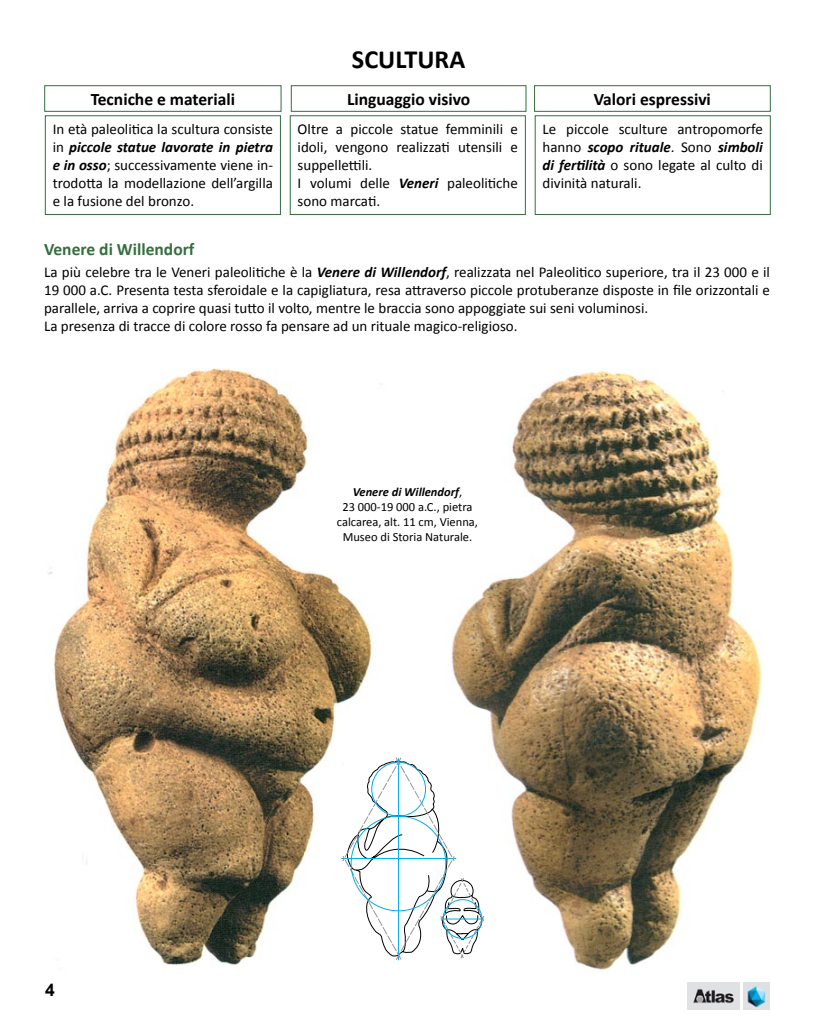
<style>
.page{position:relative;width:815px;height:1028px;background:#fff}
.page>*{position:absolute;margin:0;border:0;box-sizing:border-box;transform-origin:0 0}
.t1{font:700 26.25px "Calibri";color:#000}
.t2{font:700 17.5px "Calibri";color:#000}
.t3{font:700 17.5px "Calibri";color:#356e3d}
.t4{font:700 17.5px "Arial";color:#000}
.t5{font:15px/18px "Calibri";color:#000;text-align:justify}
.t6{font:12.5px/15px "Calibri";color:#000;text-align:center}
.s1{font-weight:700;font-style:italic}
</style>
<div class="page">
<img style="left:687px;top:983px;width:53px;height:26px">
<img style="left:744px;top:983px;width:26px;height:26px">
<div style="left:44px;top:85px;width:237px;height:27px;border:1px solid #356e3d"></div>
<div style="left:291px;top:85px;width:235px;height:27px;border:1px solid #356e3d"></div>
<div style="left:534px;top:85px;width:237px;height:27px;border:1px solid #356e3d"></div>
<div style="left:45px;top:115px;width:236px;height:100px;border:1px solid #356e3d"></div>
<div style="left:290px;top:115px;width:236px;height:100px;border:1px solid #356e3d"></div>
<div style="left:535px;top:115px;width:236px;height:100px;border:1px solid #356e3d"></div>
<img style="left:47px;top:369px;width:326px;height:596px">
<img style="left:451px;top:369px;width:311px;height:601px">
<hr style="left:341px;top:858px;width:115px;height:1px;background:#00aeef">
<svg style="left:342px;top:757px;width:142px;height:203px"></svg>
<div style="left:443px;top:899px;width:39px;height:39px;border:1px solid #00aeef;border-radius:50%"></div>
<h1 class="t1" style="left:352px;top:43px;width:115px">SCULTURA</h1>
<p class="t2" style="left:91px;top:88px;width:146px">Tecniche e materiali</p>
<p class="t2" style="left:347px;top:88px;width:125px">Linguaggio visivo</p>
<p class="t2" style="left:594px;top:88px;width:119px">Valori espressivi</p>
<p class="t5" style="left:53px;top:120px;width:222px">In età paleolitica la scultura consiste in <span class="s1">piccole statue lavorate in pietra e in osso</span>; successivamente viene in&shy;trodotta la modellazione dell’argilla e la fusione del bronzo.</p>
<p class="t5" style="left:298px;top:120px;width:222px;text-align:left">Oltre a piccole statue femminili e idoli, vengono realizzati utensili e suppellettili.<br>I volumi delle <span class="s1">Veneri</span> paleolitiche sono marcati.</p>
<p class="t5" style="left:543px;top:120px;width:222px">Le piccole sculture antropomorfe hanno <span class="s1">scopo rituale</span>. Sono <span class="s1">simboli di fertilità</span> o sono legate al culto di divinità naturali.</p>
<p class="t3" style="left:44px;top:238px;width:152px">Venere di Willendorf</p>
<p class="t5" style="left:44px;top:263px;width:727px;text-align:left">La più celebre tra le Veneri paleolitiche è la <span class="s1">Venere di Willendorf</span>, realizzata nel Paleolitico superiore, tra il 23 000 e il 19 000 a.C. Presenta testa sferoidale e la capigliatura, resa attraverso piccole protuberanze disposte in file orizzontali e parallele, arriva a coprire quasi tutto il volto, mentre le braccia sono appoggiate sui seni voluminosi.<br>La presenza di tracce di colore rosso fa pensare ad un rituale magico-religioso.</p>
<p class="t4" style="left:45px;top:978px;width:11px">4</p>
<p class="t6" style="left:337px;top:484px;width:143px"><span class="s1">Venere di Willendorf</span>,<br>23 000-19 000 a.C., pietra calcarea, alt. 11 cm, Vienna,<br>Museo di Storia Naturale.</p>
</div>
